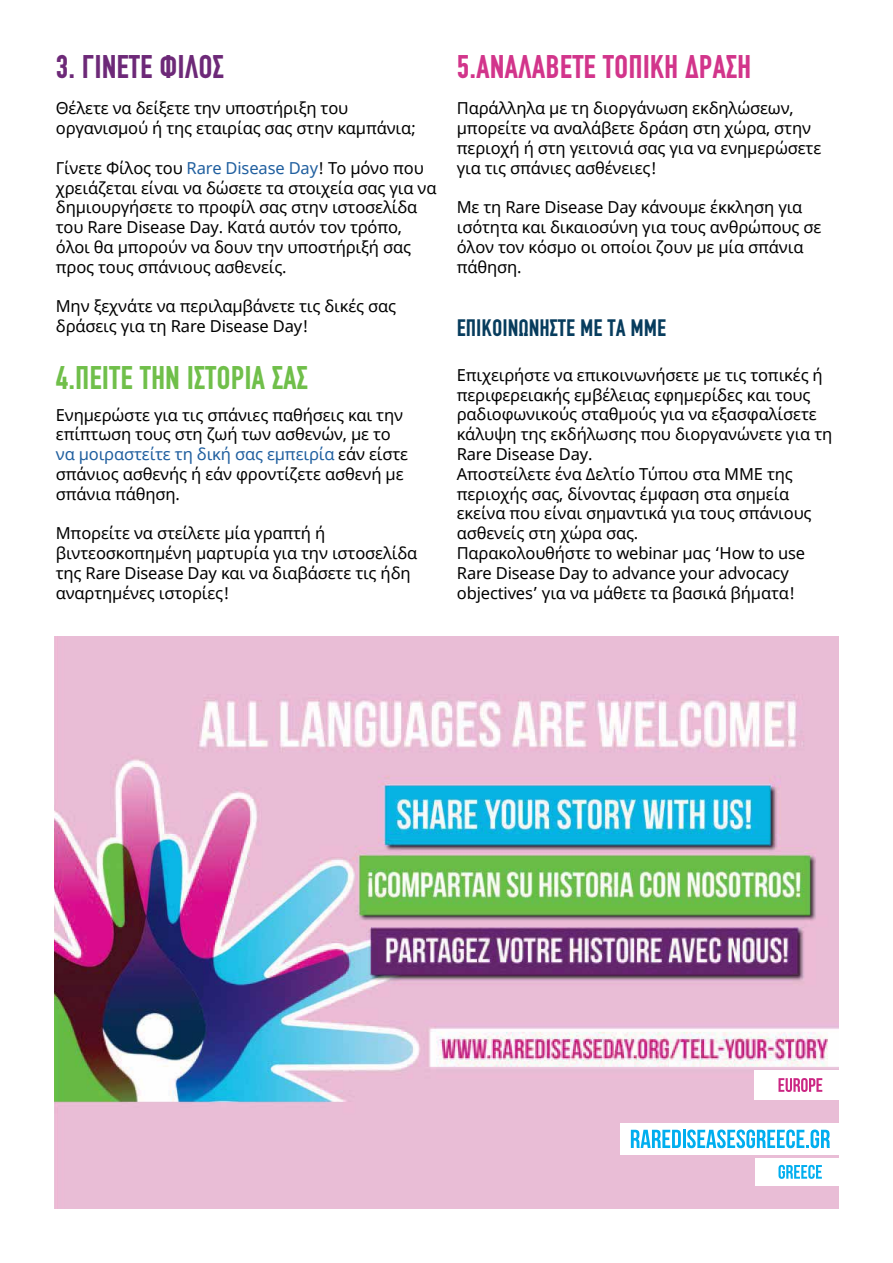
<style>
.page{position:relative;width:893px;height:1263px;background:#fff}
.page>*{position:absolute;margin:0;border:0;box-sizing:border-box;transform-origin:0 0}
.t1{font:700 33px "PF Din Text Compressed";color:#d2358b}
.t2{font:700 33px "PF Din Text Compressed";color:#70bf4a}
.t3{font:700 33px "PF Din Text Compressed";color:#6d2978}
.t4{font:700 24px "PF Din Text Compressed";color:#073c5d}
.t5{font:16.5px/19.8px "Noto Sans";letter-spacing:-.01em;color:#000}
.s1{color:#205f9f}
</style>
<div class="page">
<img style="left:54px;top:636px;width:680px;height:573px">
<img style="left:734px;top:636px;width:105px;height:573px">
<div style="left:620px;top:1123px;width:222px;height:32px;background:#fff"></div>
<svg style="left:631px;top:1129px;width:199px;height:19px"></svg>
<div style="left:755px;top:1158px;width:87px;height:28px;background:#fff"></div>
<svg style="left:778px;top:1165px;width:44px;height:14px"></svg>
<div style="left:754px;top:1070px;width:89px;height:29px;background:#fff"></div>
<svg style="left:778px;top:1078px;width:44px;height:14px"></svg>
<h1 class="t3" style="left:56px;top:48px;width:169px">3. ΓΙΝΕΤΕ ΦΙΛΟΣ</h1>
<p class="t5" style="left:56px;top:99px;width:362px">Θέλετε να δείξετε την υποστήριξη του οργανισμού ή της εταιρίας σας στην καμπάνια;</p>
<p class="t5" style="left:56px;top:158px;width:382px">Γίνετε Φίλος του <span class="s1">Rare Disease Day</span>! Το μόνο που χρειάζεται είναι να δώσετε τα στοιχεία σας για να δημιουργήσετε το προφίλ σας στην ιστοσελίδα του Rare Disease Day. Κατά αυτόν τον τρόπο, όλοι θα μπορούν να δουν την υποστήριξή σας προς τους σπάνιους ασθενείς.</p>
<p class="t5" style="left:56px;top:297px;width:342px">Μην ξεχνάτε να περιλαμβάνετε τις δικές σας δράσεις για τη Rare Disease Day!</p>
<h1 class="t2" style="left:56px;top:359px;width:253px">4.ΠΕΙΤΕ ΤΗΝ ΙΣΤΟΡΙΑ ΣΑΣ</h1>
<p class="t5" style="left:56px;top:405px;width:354px">Ενημερώστε για τις σπάνιες παθήσεις και την επίπτωση τους στη ζωή των ασθενών, με το <span class="s1">να μοιραστείτε τη δική σας εμπειρία</span> εάν είστε σπάνιος ασθενής ή εάν φροντίζετε ασθενή με σπάνια πάθηση.</p>
<p class="t5" style="left:56px;top:524px;width:363px">Μπορείτε να στείλετε μία γραπτή ή βιντεοσκοπημένη μαρτυρία για την ιστοσελίδα της Rare Disease Day και να διαβάσετε τις ήδη αναρτημένες ιστορίες!</p>
<h1 class="t1" style="left:457px;top:48px;width:296px">5.ΑΝΑΛΑΒΕΤΕ ΤΟΠΙΚΗ ∆ΡΑΣΗ</h1>
<p class="t5" style="left:457px;top:99px;width:366px">Παράλληλα με τη διοργάνωση εκδηλώσεων, μπορείτε να αναλάβετε δράση στη χώρα, στην περιοχή ή στη γειτονιά σας για να ενημερώσετε για τις σπάνιες ασθένειες!</p>
<p class="t5" style="left:457px;top:198px;width:366px">Με τη Rare Disease Day κάνουμε έκκληση για ισότητα και δικαιοσύνη για τους ανθρώπους σε όλον τον κόσμο οι οποίοι ζουν με μία σπάνια πάθηση.</p>
<h2 class="t4" style="left:457px;top:314px;width:211px">ΕΠΙΚΟΙΝΩΝΗΣΤΕ ΜΕ ΤΑ ΜΜΕ</h2>
<p class="t5" style="left:457px;top:365px;width:377px">Επιχειρήστε να επικοινωνήσετε με τις τοπικές ή περιφερειακής εμβέλειας εφημερίδες και τους ραδιοφωνικούς σταθμούς για να εξασφαλίσετε κάλυψη της εκδήλωσης που διοργανώνετε για τη Rare Disease Day.<br>Αποστείλετε ένα Δελτίο Τύπου στα ΜΜΕ της περιοχής σας, δίνοντας έμφαση στα σημεία εκείνα που είναι σημαντικά για τους σπάνιους ασθενείς στη χώρα σας.<br>Παρακολουθήστε το webinar μας ‘How to use Rare Disease Day to advance your advocacy objectives’ για να μάθετε τα βασικά βήματα!</p>
</div>
